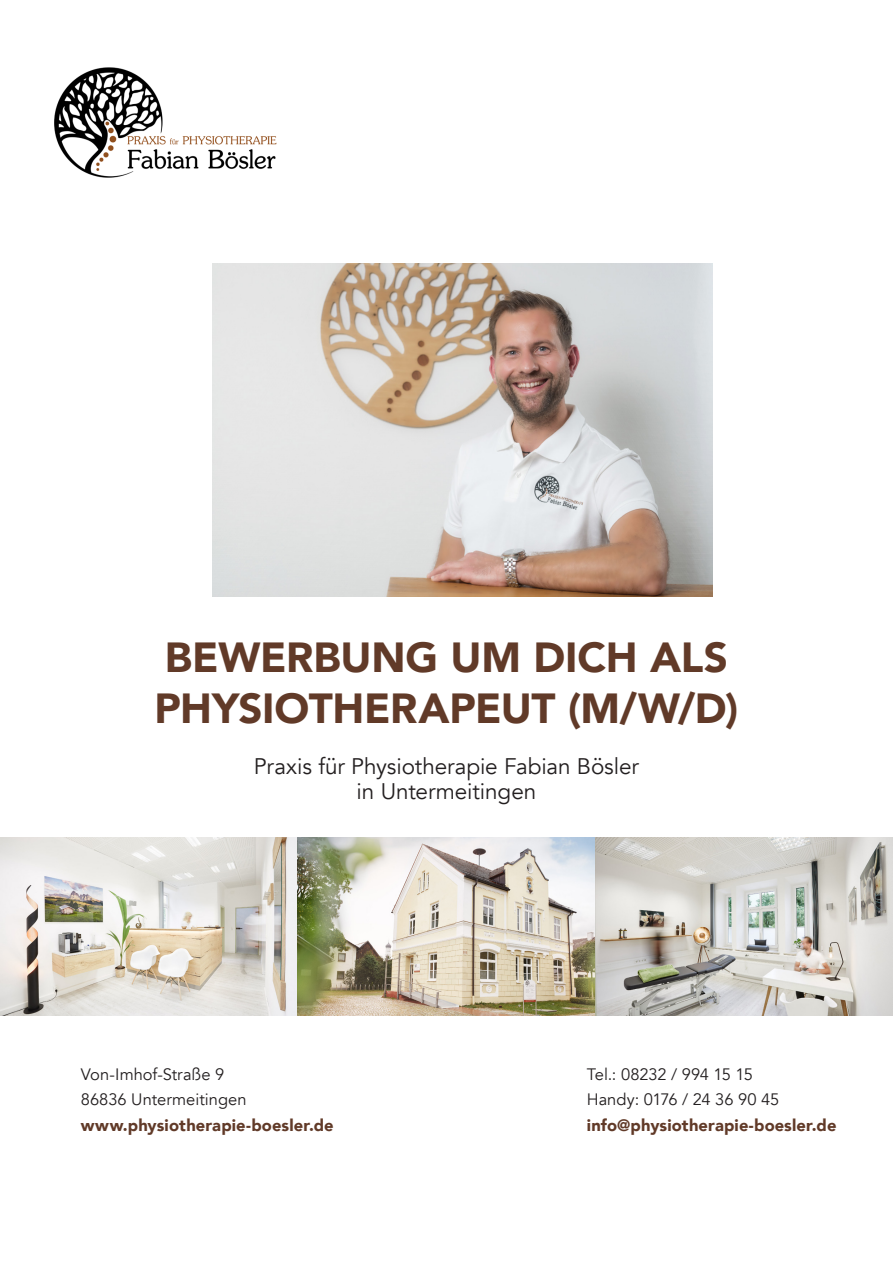
<style>
.page{position:relative;width:893px;height:1263px;background:#fff}
.page>*{position:absolute;margin:0;border:0;box-sizing:border-box;transform-origin:0 0}
.t1{font:900 42px/51px "Avenir";letter-spacing:-.005em;color:#613a28}
.t2{font:22.5px/25.5px "Avenir";letter-spacing:-.005em;color:#231f20;text-align:center}
.t3{font:16.5px/25.5px "Avenir";color:#231f20}
.t4{font:900 16.5px "Avenir";letter-spacing:.01em;color:#613a28}
</style>
<div class="page">
<img style="left:213px;top:264px;width:499px;height:333px">
<img style="left:0;top:837px;width:893px;height:179px">
<img style="left:54px;top:67px;width:223px;height:111px">
<h1 class="t1" style="left:155px;top:630px;width:585px">BEWERBUNG UM DICH ALS<br>PHYSIOTHERAPEUT (M/W/D)</h1>
<h2 class="t2" style="left:254px;top:753px;width:387px">Praxis für Physiotherapie Fabian Bösler in Untermeitingen</h2>
<p class="t3" style="left:81px;top:1061px;width:167px">Von-Imhof-Straße 9<br>86836 Untermeitingen</p>
<p class="t4" style="left:81px;top:1111px;width:254px">www.physiotherapie-boesler.de</p>
<p class="t3" style="left:587px;top:1061px;width:194px">Tel.: 08232 / 994 15 15<br>Handy: 0176 / 24 36 90 45</p>
<p class="t4" style="left:587px;top:1111px;width:251px">info@physiotherapie-boesler.de</p>
</div>
